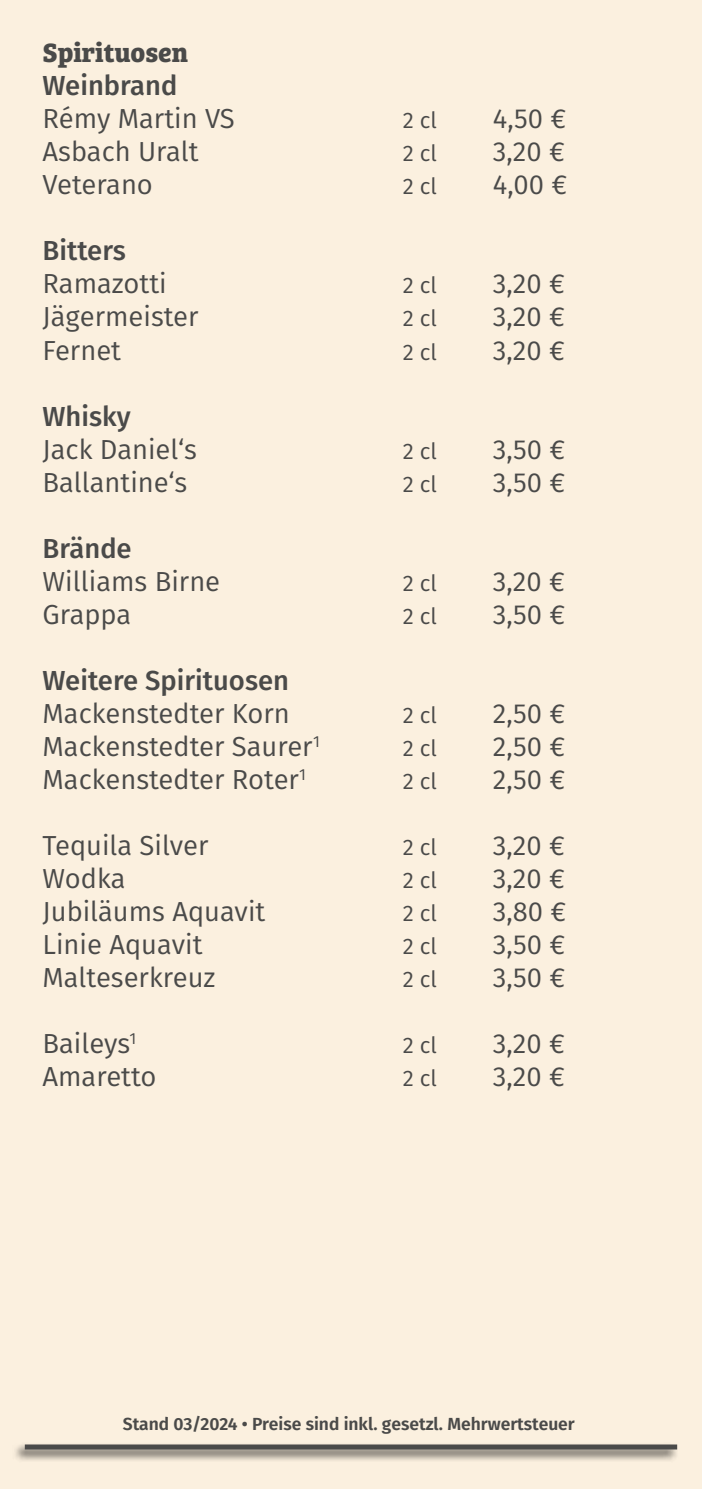
<style>
.page{position:relative;width:702px;height:1489px;background:#fff}
.page>*{position:absolute;margin:0;border:0;box-sizing:border-box;transform-origin:0 0}
.t1{font:27.5px "Fira Sans";color:#4a4a49}
.t2{font:500 27.5px "Fira Sans";color:#4a4a49}
.t3{font:700 27.5px "Bree Serif";color:#4a4a49}
.t4{font:22.5px "Fira Sans";color:#4a4a49}
.t5{font:600 17.5px "Fira Sans";color:#4a4a49}
</style>
<div class="page">
<div style="left:0;top:0;width:702px;height:1488px;background:#fbf0df"></div>
<div style="left:12px;top:1441px;width:667px;height:21px;background:#000;opacity:.75"></div>
<div style="left:25px;top:1444px;width:652px;height:5px;background:#4a4a49"></div>
<p class="t3" style="left:43px;top:31px;width:147px">Spirituosen</p>
<p class="t2" style="left:43px;top:64px;width:136px">Weinbrand</p>
<p class="t1" style="left:43px;top:98px;width:194px">Rémy Martin VS</p>
<p class="t4" style="left:403px;top:104px;width:36px">2 cl</p>
<p class="t1" style="left:493px;top:98px;width:75px">4,50 €</p>
<p class="t1" style="left:43px;top:131px;width:158px">Asbach Uralt</p>
<p class="t4" style="left:403px;top:137px;width:36px">2 cl</p>
<p class="t1" style="left:493px;top:131px;width:73px">3,20 €</p>
<p class="t1" style="left:43px;top:164px;width:112px">Veterano</p>
<p class="t4" style="left:403px;top:170px;width:36px">2 cl</p>
<p class="t1" style="left:493px;top:164px;width:76px">4,00 €</p>
<p class="t2" style="left:43px;top:229px;width:85px">Bitters</p>
<p class="t1" style="left:43px;top:263px;width:126px">Ramazotti</p>
<p class="t4" style="left:403px;top:269px;width:36px">2 cl</p>
<p class="t1" style="left:493px;top:263px;width:73px">3,20 €</p>
<p class="t1" style="left:43px;top:296px;width:158px">Jägermeister</p>
<p class="t4" style="left:403px;top:302px;width:36px">2 cl</p>
<p class="t1" style="left:493px;top:296px;width:73px">3,20 €</p>
<p class="t1" style="left:43px;top:329px;width:80px">Fernet</p>
<p class="t4" style="left:403px;top:335px;width:36px">2 cl</p>
<p class="t1" style="left:493px;top:329px;width:73px">3,20 €</p>
<p class="t2" style="left:43px;top:394px;width:90px">Whisky</p>
<p class="t1" style="left:43px;top:428px;width:156px">Jack Daniel‘s</p>
<p class="t4" style="left:403px;top:434px;width:36px">2 cl</p>
<p class="t1" style="left:493px;top:428px;width:74px">3,50 €</p>
<p class="t1" style="left:43px;top:461px;width:146px">Ballantine‘s</p>
<p class="t4" style="left:403px;top:467px;width:36px">2 cl</p>
<p class="t1" style="left:493px;top:461px;width:74px">3,50 €</p>
<p class="t2" style="left:43px;top:526px;width:91px">Brände</p>
<p class="t1" style="left:43px;top:560px;width:179px">Williams Birne</p>
<p class="t4" style="left:403px;top:566px;width:36px">2 cl</p>
<p class="t1" style="left:493px;top:560px;width:73px">3,20 €</p>
<p class="t1" style="left:43px;top:593px;width:90px">Grappa</p>
<p class="t4" style="left:403px;top:599px;width:36px">2 cl</p>
<p class="t1" style="left:493px;top:593px;width:74px">3,50 €</p>
<p class="t2" style="left:43px;top:658px;width:248px">Weitere Spirituosen</p>
<p class="t1" style="left:43px;top:692px;width:249px">Mackenstedter Korn</p>
<p class="t4" style="left:403px;top:698px;width:36px">2 cl</p>
<p class="t1" style="left:493px;top:692px;width:74px">2,50 €</p>
<p class="t1" style="left:43px;top:725px;width:279px">Mackenstedter Saurer<sup>1</sup></p>
<p class="t4" style="left:403px;top:731px;width:36px">2 cl</p>
<p class="t1" style="left:493px;top:725px;width:74px">2,50 €</p>
<p class="t1" style="left:43px;top:758px;width:265px">Mackenstedter Roter<sup>1</sup></p>
<p class="t4" style="left:403px;top:764px;width:36px">2 cl</p>
<p class="t1" style="left:493px;top:758px;width:74px">2,50 €</p>
<p class="t1" style="left:43px;top:824px;width:167px">Tequila Silver</p>
<p class="t4" style="left:403px;top:830px;width:36px">2 cl</p>
<p class="t1" style="left:493px;top:824px;width:73px">3,20 €</p>
<p class="t1" style="left:43px;top:857px;width:84px">Wodka</p>
<p class="t4" style="left:403px;top:863px;width:36px">2 cl</p>
<p class="t1" style="left:493px;top:857px;width:73px">3,20 €</p>
<p class="t1" style="left:43px;top:890px;width:224px">Jubiläums Aquavit</p>
<p class="t4" style="left:403px;top:896px;width:36px">2 cl</p>
<p class="t1" style="left:493px;top:890px;width:75px">3,80 €</p>
<p class="t1" style="left:43px;top:923px;width:161px">Linie Aquavit</p>
<p class="t4" style="left:403px;top:929px;width:36px">2 cl</p>
<p class="t1" style="left:493px;top:923px;width:74px">3,50 €</p>
<p class="t1" style="left:43px;top:956px;width:174px">Malteserkreuz</p>
<p class="t4" style="left:403px;top:962px;width:36px">2 cl</p>
<p class="t1" style="left:493px;top:956px;width:74px">3,50 €</p>
<p class="t1" style="left:43px;top:1022px;width:95px">Baileys<sup>1</sup></p>
<p class="t4" style="left:403px;top:1028px;width:36px">2 cl</p>
<p class="t1" style="left:493px;top:1022px;width:73px">3,20 €</p>
<p class="t1" style="left:43px;top:1055px;width:115px">Amaretto</p>
<p class="t4" style="left:403px;top:1061px;width:36px">2 cl</p>
<p class="t1" style="left:493px;top:1055px;width:73px">3,20 €</p>
<p class="t5" style="left:123px;top:1409px;width:453px">Stand 03/2024 • Preise sind inkl. gesetzl. Mehrwertsteuer</p>
</div>
